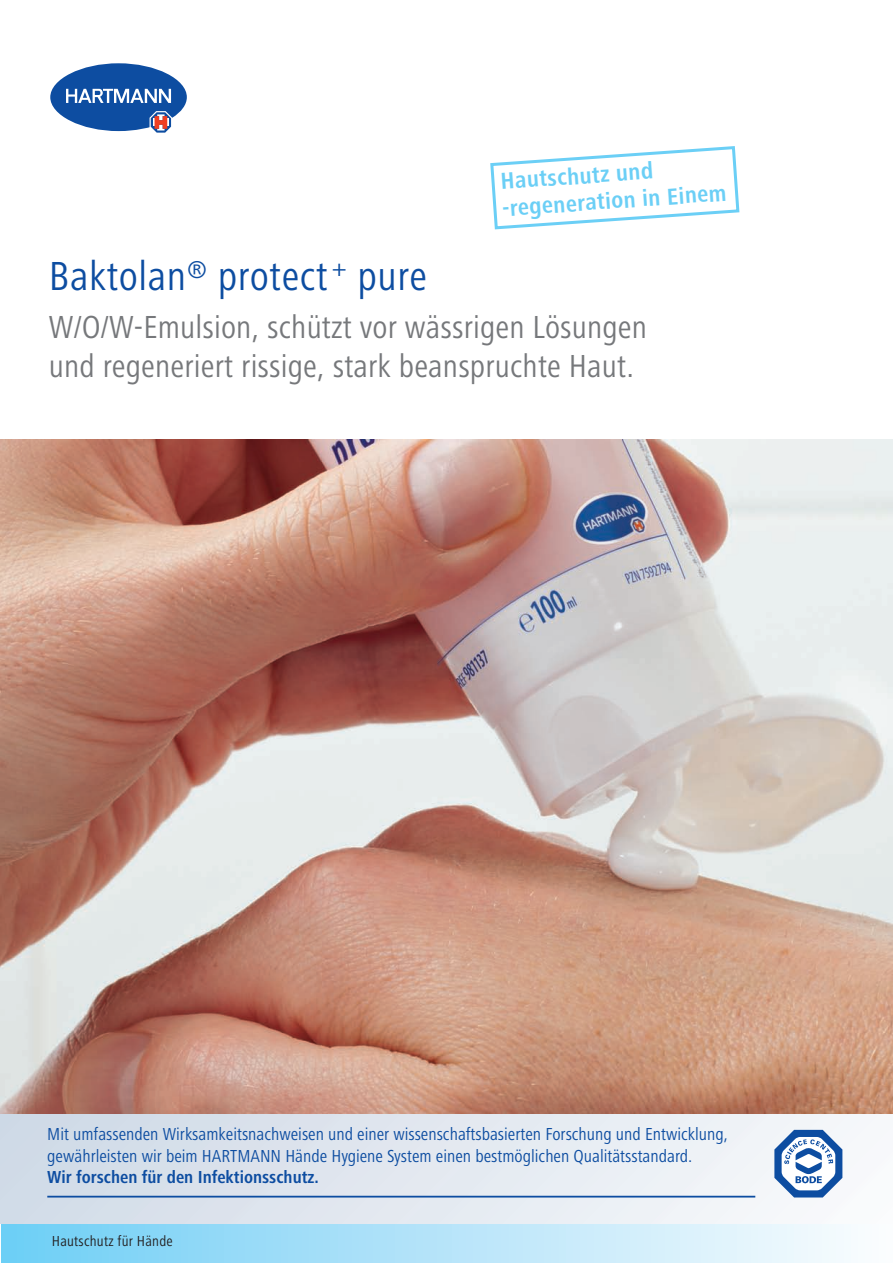
<style>
.page{position:relative;width:893px;height:1263px;background:#fff}
.page>*{position:absolute;margin:0;border:0;box-sizing:border-box;transform-origin:0 0}
.t1{font:42px "Hartmann";letter-spacing:.015em;color:#0d4da1}
.t2{font:33px/39px "Hartmann";letter-spacing:.005em;color:#76787b}
.t3{font:700 24px/27px "Hartmann";color:#6bcff6}
.t4{font:18px/21.6px "Hartmann Regular+ABPGSQ";color:#0d4da1}
.t5{font:18px "Hartmann Bold+IZKUSZ";color:#0d4da1}
.t6{font:15px "Hartmann";letter-spacing:.015em;color:#231f20}
</style>
<div class="page">
<img style="left:0;top:440px;width:893px;height:675px">
<svg style="left:50px;top:63px;width:137px;height:70px"></svg>
<svg style="left:490px;top:146px;width:250px;height:84px"></svg>
<svg style="left:0;top:1115px;width:865px;height:110px;background:#e0e7ef"></svg>
<svg style="left:774px;top:1130px;width:71px;height:71px"></svg>
<hr style="left:47px;top:1196px;width:708px;height:1px;background:#0d4da1">
<div style="left:0;top:1225px;width:893px;height:38px;background:linear-gradient(to right,#6fcef5,#fdfcfe)"></div>
<hr style="left:0;top:1225px;width:1px;height:38px;background:#fdfefe">
<h3 class="t3" style="left:500px;top:170px;width:226px;rotate:-4deg">Hautschutz und -regeneration in Einem</h3>
<h1 class="t1" style="left:49px;top:260px;width:379px">Baktolan<sup>®</sup> protect <sup>+</sup> pure</h1>
<h2 class="t2" style="left:49px;top:310px;width:600px">W/O/W-Emulsion, schützt vor wässrigen Lösungen und regeneriert rissige, stark beanspruchte Haut.</h2>
<p class="t4" style="left:47px;top:1125px;width:682px">Mit umfassenden Wirksamkeitsnachweisen und einer wissenschaftsbasierten Forschung und Entwicklung, gewährleisten wir beim HARTMANN Hände Hygiene System einen bestmöglichen Qualitätsstandard.</p>
<p class="t5" style="left:47px;top:1166px;width:273px">Wir forschen für den Infektionsschutz.</p>
<p class="t6" style="left:52px;top:1235px;width:122px">Hautschutz für Hände</p>
</div>
